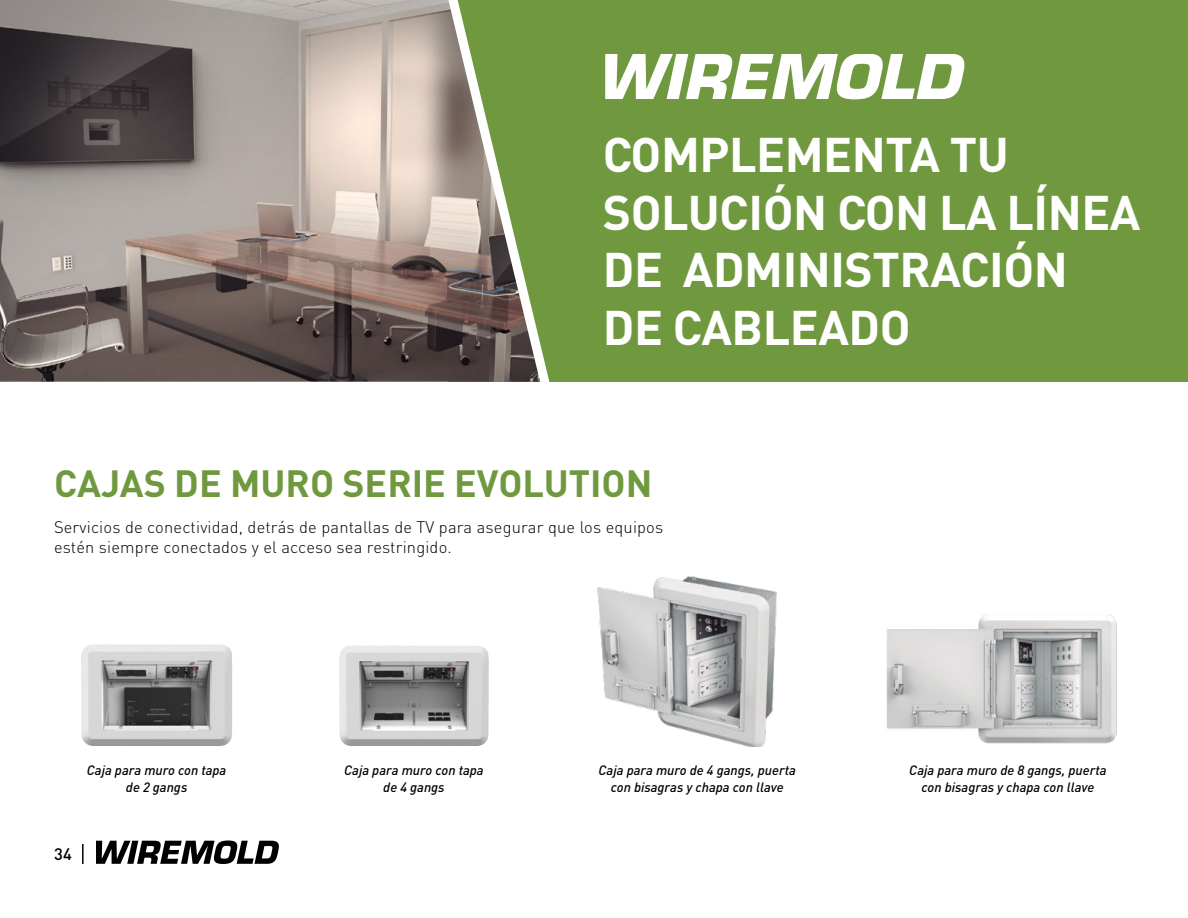
<style>
.page{position:relative;width:1188px;height:918px;background:#fff}
.page>*{position:absolute;margin:0;border:0;box-sizing:border-box;transform-origin:0 0}
.t1{font:700 48px/57.6px "DIN Pro";letter-spacing:-.01em;color:#fff}
.t2{font:700 37.5px "DIN Pro";color:#70993f}
.t3{font:300 16.5px/20.2px "DIN Pro";letter-spacing:.01em;color:#000}
.t4{font:500 16.5px "DIN Pro";color:#000}
.t5{font:italic 500 13.5px/16.5px "DIN Pro";color:#000;text-align:center}
</style>
<div class="page">
<div style="left:448px;top:0;width:740px;height:382px;background:#70993f"></div>
<img style="left:0;top:0;width:439px;height:382px">
<img style="left:81px;top:644px;width:52px;height:101px">
<img style="left:597px;top:576px;width:180px;height:170px">
<img style="left:886px;top:614px;width:231px;height:130px">
<img style="left:339px;top:645px;width:144px;height:101px">
<hr style="left:82px;top:844px;width:2px;height:20px;background:#000">
<svg style="left:96px;top:841px;width:183px;height:23px"></svg>
<svg style="left:605px;top:54px;width:360px;height:45px"></svg>
<svg style="left:439px;top:0;width:111px;height:382px"></svg>
<h1 class="t1" style="left:603px;top:124px;width:539px">COMPLEMENTA TU<br>SOLUCIÓN CON LA LÍNEA<br>DE ADMINISTRACIÓN<br>DE CABLEADO</h1>
<h2 class="t2" style="left:54px;top:458px;width:600px">CAJAS DE MURO SERIE EVOLUTION</h2>
<p class="t3" style="left:54px;top:516px;width:611px">Servicios de conectividad, detrás de pantallas de TV para asegurar que los equipos estén siempre conectados y el acceso sea restringido.</p>
<p class="t5" style="left:87px;top:762px;width:141px">Caja para muro con tapa de 2 gangs</p>
<p class="t5" style="left:599px;top:762px;width:199px">Caja para muro de 4 gangs, puerta con bisagras y chapa con llave</p>
<p class="t5" style="left:909px;top:762px;width:199px">Caja para muro de 8 gangs, puerta con bisagras y chapa con llave</p>
<p class="t5" style="left:344px;top:762px;width:141px">Caja para muro con tapa de 4 gangs</p>
<p class="t4" style="left:54px;top:843px;width:19px">34</p>
</div>
